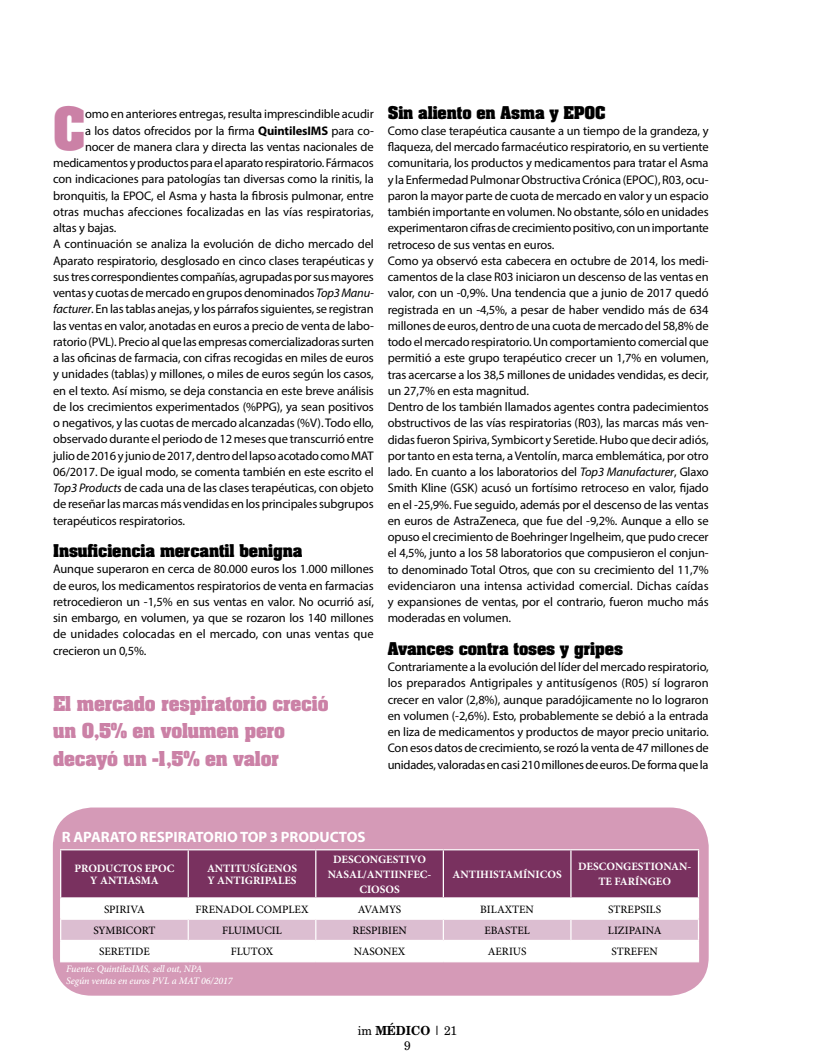
<style>
.page{position:relative;width:815px;height:1063px;background:#fff}
.page>*{position:absolute;margin:0;border:0;box-sizing:border-box;transform-origin:0 0}
.t1{font:700 50.38px "Aardvark";color:#cb81a6;scale:.92 1}
.t2{font:700 17.5px/27.5px "Aardvark";letter-spacing:-.01em;color:#cb81a6}
.t3{font:700 15px "Aardvark";letter-spacing:-.01em;color:#000}
.t4{font:700 15px "Myriad Pro";color:#fff}
.t5{font:12.5px/16.2px "Myriad Pro";letter-spacing:-.01em;color:#000;text-align:justify}
.t6{font:12.5px/15px "New Brunswick";color:#000;text-align:center;scale:.95 1}
.t7{font:700 11.25px/15px "Minion Pro";color:#fff;text-align:center}
.t8{font:500 11.25px "Minion Pro";color:#000}
.t9{font:italic 500 10px/12px "Minion Pro";letter-spacing:-.015em;color:#fff}
.s1{font-weight:700}
.s2{font-style:italic}
</style>
<div class="page">
<div style="left:53px;top:808px;width:656px;height:188px;background:#d59ab7;border-radius:39px"></div>
<hr style="left:60px;top:849px;width:128px;height:1px;background:#fff">
<hr style="left:188px;top:849px;width:128px;height:1px;background:#fff">
<hr style="left:316px;top:849px;width:127px;height:1px;background:#fff">
<hr style="left:443px;top:849px;width:128px;height:1px;background:#fff">
<hr style="left:571px;top:849px;width:128px;height:1px;background:#fff">
<hr style="left:60px;top:961px;width:128px;height:1px;background:#fff">
<hr style="left:188px;top:961px;width:128px;height:1px;background:#fff">
<hr style="left:316px;top:961px;width:127px;height:1px;background:#fff">
<hr style="left:443px;top:961px;width:128px;height:1px;background:#fff">
<hr style="left:571px;top:961px;width:128px;height:1px;background:#fff">
<svg style="left:60px;top:850px;width:639px;height:111px;background:#c09db3"></svg>
<h1 class="t1" style="left:53px;top:92px;width:37px">C</h1>
<p class="t5" style="left:85px;top:106px;width:290px">omo en anteriores entregas, resulta imprescindible acudir</p>
<p class="t5" style="left:85px;top:122px;width:290px">a los datos ofrecidos por la firma <span class="s1">QuintilesIMS</span> para co-</p>
<p class="t5" style="left:85px;top:138px;width:290px">nocer de manera clara y directa las ventas nacionales de</p>
<p class="t5" style="left:53px;top:155px;width:322px">medicamentos y productos para el aparato respiratorio. Fármacos</p>
<p class="t5" style="left:53px;top:171px;width:322px">con indicaciones para patologías tan diversas como la rinitis, la</p>
<p class="t5" style="left:53px;top:187px;width:322px">bronquitis, la EPOC, el Asma y hasta la fibrosis pulmonar, entre</p>
<p class="t5" style="left:53px;top:203px;width:322px">otras muchas afecciones focalizadas en las vías respiratorias,</p>
<p class="t5" style="left:53px;top:220px;width:65px">altas y bajas.</p>
<p class="t5" style="left:53px;top:236px;width:322px">A continuación se analiza la evolución de dicho mercado del</p>
<p class="t5" style="left:53px;top:252px;width:322px">Aparato respiratorio, desglosado en cinco clases terapéuticas y</p>
<p class="t5" style="left:53px;top:268px;width:322px">sus tres correspondientes compañías, agrupadas por sus mayores</p>
<p class="t5" style="left:53px;top:285px;width:322px">ventas y cuotas de mercado en grupos denominados <span class="s2">Top3 Manu-</span></p>
<p class="t5" style="left:53px;top:301px;width:322px"><span class="s2">facturer</span>. En las tablas anejas, y los párrafos siguientes, se registran</p>
<p class="t5" style="left:53px;top:317px;width:322px">las ventas en valor, anotadas en euros a precio de venta de labo-</p>
<p class="t5" style="left:53px;top:333px;width:322px">ratorio (PVL). Precio al que las empresas comercializadoras surten</p>
<p class="t5" style="left:53px;top:350px;width:322px">a las oficinas de farmacia, con cifras recogidas en miles de euros</p>
<p class="t5" style="left:53px;top:366px;width:322px">y unidades (tablas) y millones, o miles de euros según los casos,</p>
<p class="t5" style="left:53px;top:382px;width:322px">en el texto. Así mismo, se deja constancia en este breve análisis</p>
<p class="t5" style="left:53px;top:398px;width:322px">de los crecimientos experimentados (%PPG), ya sean positivos</p>
<p class="t5" style="left:53px;top:415px;width:322px">o negativos, y las cuotas de mercado alcanzadas (%V). Todo ello,</p>
<p class="t5" style="left:53px;top:431px;width:322px">observado durante el periodo de 12 meses que transcurrió entre</p>
<p class="t5" style="left:53px;top:447px;width:322px">julio de 2016 y junio de 2017, dentro del lapso acotado como MAT</p>
<p class="t5" style="left:53px;top:463px;width:322px">06/2017. De igual modo, se comenta también en este escrito el</p>
<p class="t5" style="left:53px;top:480px;width:322px"><span class="s2">Top3 Products</span> de cada una de las clases terapéuticas, con objeto</p>
<p class="t5" style="left:53px;top:496px;width:322px">de reseñar las marcas más vendidas en los principales subgrupos</p>
<p class="t5" style="left:53px;top:512px;width:133px">terapéuticos respiratorios.</p>
<p class="t3" style="left:53px;top:540px;width:251px">Insuficiencia mercantil benigna</p>
<p class="t5" style="left:53px;top:561px;width:322px">Aunque superaron en cerca de 80.000 euros los 1.000 millones de euros, los medicamentos respiratorios de venta en farmacias retrocedieron un -1,5% en sus ventas en valor. No ocurrió así, sin embargo, en volumen, ya que se rozaron los 140 millones de unidades colocadas en el mercado, con unas ventas que crecieron un 0,5%.</p>
<h2 class="t2" style="left:53px;top:689px;width:277px">El mercado respiratorio creció un 0,5% en volumen pero decayó un -1,5% en valor</h2>
<p class="t3" style="left:388px;top:101px;width:219px">Sin aliento en Asma y EPOC</p>
<p class="t5" style="left:388px;top:122px;width:323px;text-align:left">Como clase terapéutica causante a un tiempo de la grandeza, y flaqueza, del mercado farmacéutico respiratorio, en su vertiente comunitaria, los productos y medicamentos para tratar el Asma y la Enfermedad Pulmonar Obstructiva Crónica (EPOC), R03, ocu&shy;paron la mayor parte de cuota de mercado en valor y un espacio también importante en volumen. No obstante, sólo en unidades experimentaron cifras de crecimiento positivo, con un importante retroceso de sus ventas en euros.<br>Como ya observó esta cabecera en octubre de 2014, los medi&shy;camentos de la clase R03 iniciaron un descenso de las ventas en valor, con un -0,9%. Una tendencia que a junio de 2017 quedó registrada en un -4,5%, a pesar de haber vendido más de 634 millones de euros, dentro de una cuota de mercado del 58,8% de todo el mercado respiratorio. Un comportamiento comercial que permitió a este grupo terapéutico crecer un 1,7% en volumen, tras acercarse a los 38,5 millones de unidades vendidas, es decir, un 27,7% en esta magnitud.<br>Dentro de los también llamados agentes contra padecimientos obstructivos de las vías respiratorias (R03), las marcas más ven&shy;didas fueron Spiriva, Symbicort y Seretide. Hubo que decir adiós, por tanto en esta terna, a Ventolín, marca emblemática, por otro lado. En cuanto a los laboratorios del <span class="s2">Top3 Manufacturer</span>, Glaxo Smith Kline (GSK) acusó un fortísimo retroceso en valor, fijado en el -25,9%. Fue seguido, además por el descenso de las ventas en euros de AstraZeneca, que fue del -9,2%. Aunque a ello se opuso el crecimiento de Boehringer Ingelheim, que pudo crecer el 4,5%, junto a los 58 laboratorios que compusieron el conjun&shy;to denominado Total Otros, que con su crecimiento del 11,7% evidenciaron una intensa actividad comercial. Dichas caídas y expansiones de ventas, por el contrario, fueron mucho más moderadas en volumen.</p>
<p class="t3" style="left:388px;top:638px;width:237px">Avances contra toses y gripes</p>
<p class="t5" style="left:388px;top:659px;width:323px">Contrariamente a la evolución del líder del mercado respiratorio, los preparados Antigripales y antitusígenos (R05) sí lograron crecer en valor (2,8%), aunque paradójicamente no lo lograron en volumen (-2,6%). Esto, probablemente se debió a la entrada en liza de medicamentos y productos de mayor precio unitario.<br>Con esos datos de crecimiento, se rozó la venta de 47 millones de unidades, valoradas en casi 210 millones de euros. De forma que la</p>
<p class="t4" style="left:62px;top:827px;width:305px">R APARATO RESPIRATORIO TOP 3 PRODUCTOS</p>
<p class="t7" style="left:74px;top:862px;width:102px;line-height:12.5px">PRODUCTOS EPOC<br>Y ANTIASMA</p>
<p class="t7" style="left:207px;top:862px;width:92px;line-height:12.5px;text-align:left">ANTITUSÍGENOS<br>Y ANTIGRIPALES</p>
<p class="t7" style="left:328px;top:852px;width:105px">DESCONGESTIVO<br>NASAL/ANTIINFEC-<br>CIOSOS</p>
<p class="t7" style="left:453px;top:867px;width:111px">ANTIHISTAMÍNICOS</p>
<p class="t7" style="left:578px;top:859px;width:115px">DESCONGESTIONAN-<br>TE FARÍNGEO</p>
<p class="t8" style="left:104px;top:901px;width:42px">SPIRIVA</p>
<p class="t8" style="left:196px;top:901px;width:114px">FRENADOL COMPLEX</p>
<p class="t8" style="left:358px;top:901px;width:45px">AVAMYS</p>
<p class="t8" style="left:480px;top:901px;width:55px">BILAXTEN</p>
<p class="t8" style="left:608px;top:901px;width:54px">STREPSILS</p>
<p class="t8" style="left:93px;top:923px;width:64px">SYMBICORT</p>
<p class="t8" style="left:222px;top:923px;width:61px">FLUIMUCIL</p>
<p class="t8" style="left:352px;top:923px;width:56px">RESPIBIEN</p>
<p class="t8" style="left:484px;top:923px;width:47px">EBASTEL</p>
<p class="t8" style="left:608px;top:923px;width:55px">LIZIPAINA</p>
<p class="t8" style="left:99px;top:944px;width:52px">SERETIDE</p>
<p class="t8" style="left:231px;top:944px;width:44px">FLUTOX</p>
<p class="t8" style="left:354px;top:944px;width:53px">NASONEX</p>
<p class="t8" style="left:488px;top:944px;width:40px">AERIUS</p>
<p class="t8" style="left:611px;top:944px;width:48px">STREFEN</p>
<p class="t9" style="left:66px;top:963px;width:168px">Fuente: QuintilesIMS, sell out, NPA<br>Según ventas en euros PVL a MAT 06/2017</p>
<p class="t6" style="left:358px;top:1023px;width:106px">im <span class="s1">MÉDICO</span> | 21<br>9</p>
</div>
